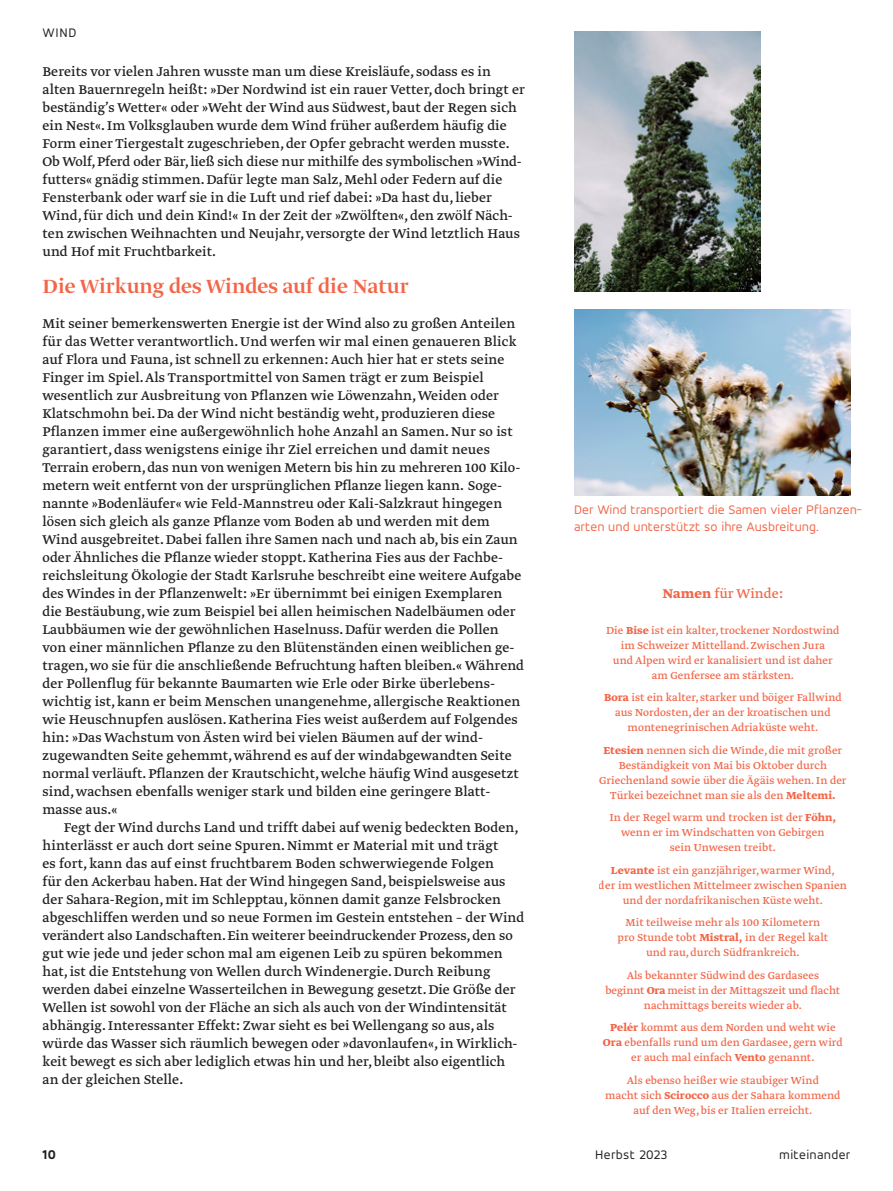
<style>
.page{position:relative;width:893px;height:1191px;background:#fff}
.page>*{position:absolute;margin:0;border:0;box-sizing:border-box;transform-origin:0 0}
.t1{font:500 22.5px "Greta Display Std";letter-spacing:.005em;color:#f26648}
.t2{font:15px/18px "Greta Text Pro";letter-spacing:.005em;color:#231f20}
.t3{font:15px "Greta Text Pro";letter-spacing:.005em;color:#f26648}
.t4{font:13.5px/16.5px "Accord Alternate";letter-spacing:.005em;color:#f26648}
.t5{font:13.5px "Accord Alternate";letter-spacing:.025em;color:#231f20}
.t6{font:700 expanded 13.5px "Accord Alternate";color:#231f20}
.t7{font:12px/15px "Greta Text Pro";letter-spacing:.005em;color:#f26648;text-align:center}
.s1{font-weight:700}
</style>
<div class="page">
<img style="left:574px;top:309px;width:276px;height:186px">
<img style="left:574px;top:32px;width:186px;height:259px">
<p class="t5" style="left:43px;top:25px;width:35px">WIND</p>
<p class="t2" style="left:43px;top:62px;width:484px">Bereits vor vielen Jahren wusste man um diese Kreisläufe, sodass es in alten Bauernregeln heißt: »Der Nordwind ist ein rauer Vetter, doch bringt er beständig’s Wetter« oder »Weht der Wind aus Südwest, baut der Regen sich ein Nest«. Im Volksglauben wurde dem Wind früher außerdem häufig die Form einer Tiergestalt zugeschrieben, der Opfer gebracht werden musste.<br>Ob Wolf, Pferd oder Bär, ließ sich diese nur mithilfe des symbolischen »Wind&shy;futters« gnädig stimmen. Dafür legte man Salz, Mehl oder Federn auf die Fensterbank oder warf sie in die Luft und rief dabei: »Da hast du, lieber Wind, für dich und dein Kind!« In der Zeit der »Zwölften«, den zwölf Näch&shy;ten zwischen Weihnachten und Neujahr, versorgte der Wind letztlich Haus und Hof mit Fruchtbarkeit.</p>
<h1 class="t1" style="left:43px;top:273px;width:368px">Die Wirkung des Windes auf die Natur</h1>
<p class="t2" style="left:43px;top:314px;width:483px">Mit seiner bemerkenswerten Energie ist der Wind also zu großen Anteilen für das Wetter verantwortlich. Und werfen wir mal einen genaueren Blick auf Flora und Fauna, ist schnell zu erkennen: Auch hier hat er stets seine Finger im Spiel. Als Transportmittel von Samen trägt er zum Beispiel wesentlich zur Ausbreitung von Pflanzen wie Löwenzahn, Weiden oder Klatschmohn bei. Da der Wind nicht beständig weht, produzieren diese Pflanzen immer eine außergewöhnlich hohe Anzahl an Samen. Nur so ist garantiert, dass wenigstens einige ihr Ziel erreichen und damit neues Terrain erobern, das nun von wenigen Metern bis hin zu mehreren 100 Kilo&shy;metern weit entfernt von der ursprünglichen Pflanze liegen kann. Soge&shy;nannte »Bodenläufer« wie Feld-Mannstreu oder Kali-Salzkraut hingegen lösen sich gleich als ganze Pflanze vom Boden ab und werden mit dem Wind ausgebreitet. Dabei fallen ihre Samen nach und nach ab, bis ein Zaun oder Ähnliches die Pflanze wieder stoppt. Katherina Fies aus der Fachbe&shy;reichsleitung Ökologie der Stadt Karlsruhe beschreibt eine weitere Aufgabe des Windes in der Pflanzenwelt: »Er übernimmt bei einigen Exemplaren die Bestäubung, wie zum Beispiel bei allen heimischen Nadelbäumen oder Laubbäumen wie der gewöhnlichen Haselnuss. Dafür werden die Pollen von einer männlichen Pflanze zu den Blütenständen einen weiblichen ge&shy;tragen, wo sie für die anschließende Befruchtung haften bleiben.« Während der Pollenflug für bekannte Baumarten wie Erle oder Birke überlebens&shy;wichtig ist, kann er beim Menschen unangenehme, allergische Reaktionen wie Heuschnupfen auslösen. Katherina Fies weist außerdem auf Folgendes hin: »Das Wachstum von Ästen wird bei vielen Bäumen auf der wind&shy;zugewandten Seite gehemmt, während es auf der windabgewandten Seite normal verläuft. Pflanzen der Krautschicht, welche häufig Wind ausgesetzt sind, wachsen ebenfalls weniger stark und bilden eine geringere Blatt&shy;masse aus.«</p>
<p class="t2" style="left:43px;top:818px;width:483px;text-indent:21px">Fegt der Wind durchs Land und trifft dabei auf wenig bedeckten Boden, hinterlässt er auch dort seine Spuren. Nimmt er Material mit und trägt<br>es fort, kann das auf einst fruchtbarem Boden schwerwiegende Folgen<br>für den Ackerbau haben. Hat der Wind hingegen Sand, beispielsweise aus der Sahara-Region, mit im Schlepptau, können damit ganze Felsbrocken abgeschliffen werden und so neue Formen im Gestein entstehen – der Wind verändert also Landschaften. Ein weiterer beeindruckender Prozess, den so gut wie jede und jeder schon mal am eigenen Leib zu spüren bekommen hat, ist die Entstehung von Wellen durch Windenergie. Durch Reibung werden dabei einzelne Wasserteilchen in Bewegung gesetzt. Die Größe der Wellen ist sowohl von der Fläche an sich als auch von der Windintensität abhängig. Interessanter Effekt: Zwar sieht es bei Wellengang so aus, als würde das Wasser sich räumlich bewegen oder »davonlaufen«, in Wirklich&shy;keit bewegt es sich aber lediglich etwas hin und her, bleibt also eigentlich an der gleichen Stelle.</p>
<p class="t6" style="left:43px;top:1146px;width:15px">10</p>
<p class="t4" style="left:574px;top:501px;width:289px">Der Wind transportiert die Samen vieler Pflanzen&shy;arten und unterstützt so ihre Ausbreitung.</p>
<p class="t3" style="left:663px;top:584px;width:122px"><span class="s1">Namen</span> für Winde:</p>
<p class="t7" style="left:606px;top:623px;width:235px">Die <span class="s1">Bise</span> ist ein kalter, trockener Nordostwind im Schweizer Mittelland. Zwischen Jura<br>und Alpen wird er kanalisiert und ist daher am Genfersee am stärksten.</p>
<p class="t7" style="left:604px;top:690px;width:239px"><span class="s1">Bora</span> ist ein kalter, starker und böiger Fallwind aus Nordosten, der an der kroatischen und montenegrinischen Adriaküste weht.</p>
<p class="t7" style="left:599px;top:743px;width:249px"><span class="s1">Etesien</span> nennen sich die Winde, die mit großer Beständigkeit von Mai bis Oktober durch Griechenland sowie über die Ägäis wehen. In der Türkei bezeichnet man sie als den <span class="s1">Meltemi.</span></p>
<p class="t7" style="left:609px;top:810px;width:229px">In der Regel warm und trocken ist der <span class="s1">Föhn, </span>wenn er im Windschatten von Gebirgen sein Unwesen treibt.</p>
<p class="t7" style="left:599px;top:863px;width:249px"><span class="s1">Levante</span> ist ein ganzjähriger, warmer Wind,<br>der im westlichen Mittelmeer zwischen Spanien und der nordafrikanischen Küste weht.</p>
<p class="t7" style="left:618px;top:915px;width:212px">Mit teilweise mehr als 100 Kilometern pro Stunde tobt <span class="s1">Mistral,</span> in der Regel kalt und rau, durch Südfrankreich.</p>
<p class="t7" style="left:606px;top:968px;width:236px">Als bekannter Südwind des Gardasees<br>beginnt <span class="s1">Ora</span> meist in der Mittagszeit und flacht nachmittags bereits wieder ab.</p>
<p class="t7" style="left:603px;top:1020px;width:242px"><span class="s1">Pelér</span> kommt aus dem Norden und weht wie<br><span class="s1">Ora</span> ebenfalls rund um den Gardasee, gern wird er auch mal einfach <span class="s1">Vento</span> genannt.</p>
<p class="t7" style="left:605px;top:1073px;width:237px">Als ebenso heißer wie staubiger Wind<br>macht sich <span class="s1">Scirocco</span> aus der Sahara kommend auf den Weg, bis er Italien erreicht.</p>
<p class="t5" style="left:595px;top:1147px;width:73px">Herbst 2023</p>
<p class="t5" style="left:779px;top:1147px;width:73px">miteinander</p>
</div>
